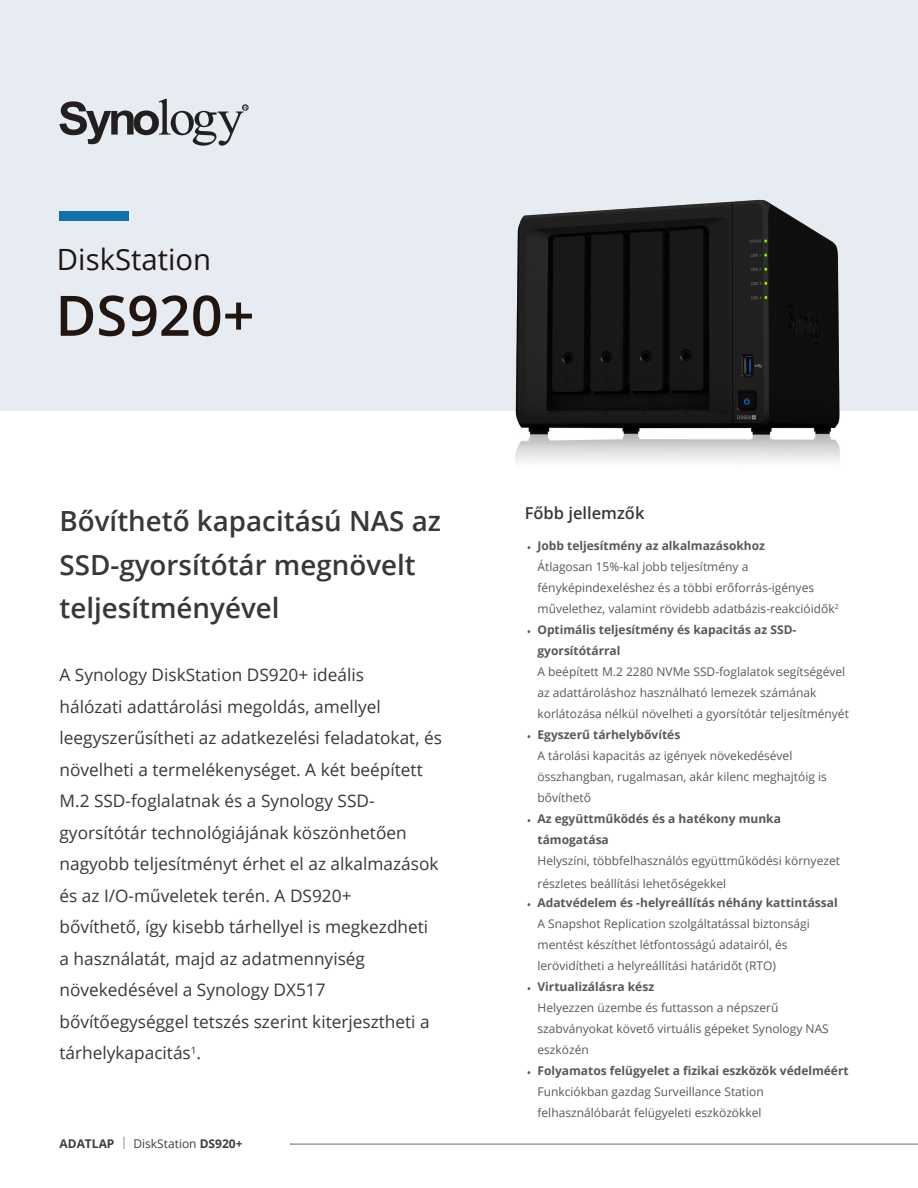
<style>
.page{position:relative;width:918px;height:1188px;background:#fff}
.page>*{position:absolute;margin:0;border:0;box-sizing:border-box;transform-origin:0 0}
.Model_Name{font:600 55.8px "Open Sans";color:#211512}
.Product_Type{font:29.25px "Open Sans";color:#211512}
.Introduction_Title{font:600 27.75px/43.5px "Open Sans";color:#383839}
.Introduction{font:17.25px/31.5px "Open Sans";color:#383839}
.Selling_Title{font:600 16.5px "Open Sans";color:#383839}
.t1{font:12px/21px "Open Sans";color:#57585a}
.t2{font:700 12px "Open Sans";color:#3e3e3f}
.s1{font-weight:300}
.s2{font-weight:400}
.s3{font-weight:700}
</style>
<div class="page">
<div style="left:0;top:0;width:918px;height:410px;background:#e6ecf2"></div>
<div style="left:60px;top:211px;width:69px;height:10px;background:#1470aa"></div>
<svg style="left:60px;top:99px;width:188px;height:47px"></svg>
<hr style="left:291px;top:1144px;width:627px;height:1px;background:#6c6d70">
<img style="left:507px;top:199px;width:340px;height:263px">
<p class="Product_Type" style="left:57px;top:240px;width:156px">DiskStation</p>
<p class="Model_Name" style="left:55px;top:277px;width:201px">DS920+</p>
<p class="Introduction_Title" style="left:60px;top:499px;width:383px">Bővíthető kapacitású NAS az<br>SSD-gyorsítótár megnövelt teljesítményével</p>
<p class="Introduction" style="left:60px;top:659px;width:384px">A Synology DiskStation DS920+ ideális<br>hálózati adattárolási megoldás, amellyel leegyszerűsítheti az adatkezelési feladatokat, és növelheti a termelékenységet. A két beépített M.2 SSD-foglalatnak és a Synology SSD&shy;gyorsítótár technológiájának köszönhetően nagyobb teljesítményt érhet el az alkalmazások és az I/O-műveletek terén. A DS920+<br>bővíthető, így kisebb tárhellyel is megkezdheti a használatát, majd az adatmennyiség növekedésével a Synology DX517 bővítőegységgel tetszés szerint kiterjesztheti a tárhelykapacitás<sup>1</sup>.</p>
<p class="t2" style="left:60px;top:1135px;width:185px">ADATLAP <span class="s1">|</span> <span class="s2">DiskStation</span> DS920+</p>
<p class="Selling_Title" style="left:525px;top:502px;width:121px">Főbb jellemzők</p>
<p class="t1" style="left:538px;top:535px;width:303px;text-indent:-11px">• <span class="s3">Jobb teljesítmény az alkalmazásokhoz<br></span>Átlagosan 15%-kal jobb teljesítmény a fényképindexeléshez és a többi erőforrás-igényes művelethez, valamint rövidebb adatbázis-reakcióidők<sup>2</sup></p>
<p class="t1" style="left:538px;top:619px;width:313px;text-indent:-11px">• <span class="s3">Optimális teljesítmény és kapacitás az SSD&shy;gyorsítótárral<br></span>A beépített M.2 2280 NVMe SSD-foglalatok segítségével az adattároláshoz használható lemezek számának korlátozása nélkül növelheti a gyorsítótár teljesítményét</p>
<p class="t1" style="left:538px;top:724px;width:291px;text-indent:-11px">• <span class="s3">Egyszerű tárhelybővítés<br></span>A tárolási kapacitás az igények növekedésével összhangban, rugalmasan, akár kilenc meghajtóig is bővíthető</p>
<p class="t1" style="left:538px;top:808px;width:304px;text-indent:-11px">• <span class="s3">Az együttműködés és a hatékony munka támogatása<br></span>Helyszíni, többfelhasználós együttműködési környezet</p>
<p class="t1" style="left:538px;top:873px;width:190px">részletes beállítási lehetőségekkel</p>
<p class="t1" style="left:538px;top:892px;width:302px;text-indent:-11px">• <span class="s3">Adatvédelem és -helyreállítás néhány kattintással </span>A Snapshot Replication szolgáltatással biztonsági mentést készíthet létfontosságú adatairól, és lerövidítheti a helyreállítási határidőt (RTO)</p>
<p class="t1" style="left:538px;top:976px;width:293px;text-indent:-11px">• <span class="s3">Virtualizálásra kész<br></span>Helyezzen üzembe és futtasson a népszerű szabványokat követő virtuális gépeket Synology NAS eszközén</p>
<p class="t1" style="left:538px;top:1060px;width:313px;text-indent:-11px">• <span class="s3">Folyamatos felügyelet a fizikai eszközök védelméért<br></span>Funkciókban gazdag Surveillance Station felhasználóbarát felügyeleti eszközökkel</p>
</div>
